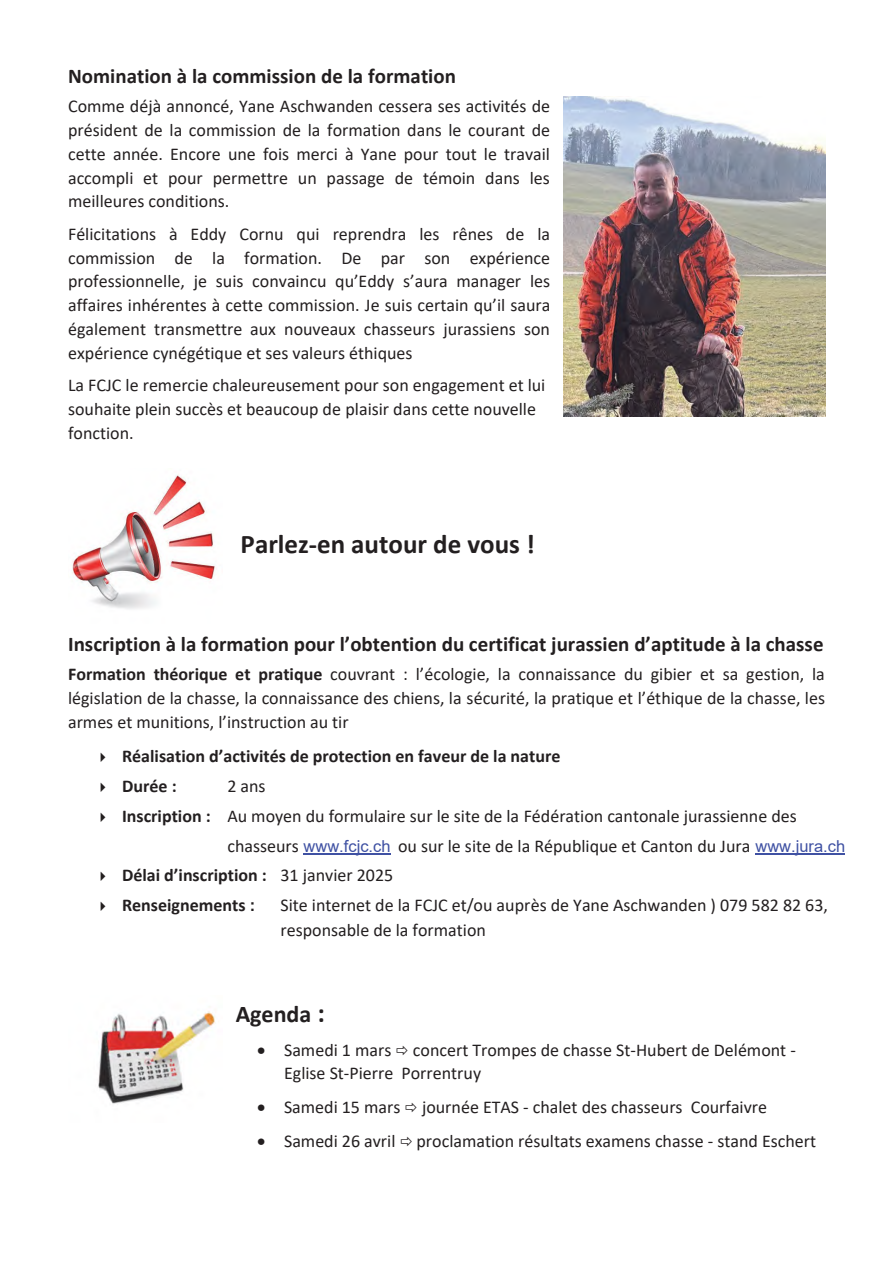
<style>
.page{position:relative;width:893px;height:1263px;background:#fff}
.page>*{position:absolute;margin:0;border:0;box-sizing:border-box;transform-origin:0 0}
.t1{font:700 27px "Calibri";color:#231f20}
.t2{font:700 24px "Calibri";color:#231f20}
.t3{font:700 21px "Calibri";color:#231f20}
.t4{font:18px/23.7px "Calibri";color:#231f20}
.t5{font:700 18px "Calibri";color:#231f20}
.s1{font-weight:700}
.s2{font-family:"Arial";font-size:16.5px;color:#3f51a3}
.s3{font-weight:400}
.s4{font-family:"Arial";font-size:16.5px}
.s5{font-size:27px}
</style>
<div class="page">
<hr style="left:304px;top:853px;width:87px;height:1px;background:#3f51a3">
<hr style="left:755px;top:853px;width:90px;height:1px;background:#3f51a3">
<img style="left:564px;top:96px;width:261px;height:321px">
<img style="left:71px;top:474px;width:146px;height:135px">
<img style="left:98px;top:1011px;width:121px;height:93px">
<p class="t3" style="left:68px;top:61px;width:389px">Nomination à la commission de la formation</p>
<p class="t4" style="left:68px;top:94px;width:484px;text-align:justify">Comme déjà annoncé, Yane Aschwanden cessera ses activités de président de la commission de la formation dans le courant de cette année. Encore une fois merci à Yane pour tout le travail accompli et pour permettre un passage de témoin dans les meilleures conditions.</p>
<p class="t4" style="left:68px;top:222px;width:484px;text-align:justify">Félicitations à Eddy Cornu qui reprendra les rênes de la commission de la formation. De par son expérience professionnelle, je suis convaincu qu’Eddy s’aura manager les affaires inhérentes à cette commission. Je suis certain qu’il saura également transmettre aux nouveaux chasseurs jurassiens son expérience cynégétique et ses valeurs éthiques</p>
<p class="t4" style="left:68px;top:373px;width:479px">La FCJC le remercie chaleureusement pour son engagement et lui souhaite plein succès et beaucoup de plaisir dans cette nouvelle fonction.</p>
<h1 class="t1" style="left:241px;top:525px;width:296px">Parlez-en autour de vous !</h1>
<p class="t3" style="left:68px;top:629px;width:757px">Inscription à la formation pour l’obtention du certificat jurassien d’aptitude à la chasse</p>
<p class="t4" style="left:68px;top:662px;width:758px;text-align:justify"><span class="s1">Formation théorique et pratique</span> couvrant : l’écologie, la connaissance du gibier et sa gestion, la législation de la chasse, la connaissance des chiens, la sécurité, la pratique et l’éthique de la chasse, les armes et munitions, l’instruction au tir</p>
<p class="t5" style="left:95px;top:743px;width:467px">✔ Réalisation d’activités de protection en faveur de la nature</p>
<p class="t5" style="left:95px;top:773px;width:83px">✔ Durée :</p>
<p class="t4" style="left:227px;top:774px;width:40px">2 ans</p>
<p class="t4" style="left:227px;top:800px;width:619px;line-height:29.8px;text-indent:-132px">✔ <span class="s1">Inscription :</span> Au moyen du formulaire sur le site de la Fédération cantonale jurassienne des chasseurs <span class="s2">www.fcjc.ch</span> ou sur le site de la République et Canton du Jura <span class="s2">www.jura.ch</span></p>
<p class="t5" style="left:95px;top:863px;width:300px">✔ Délai d’inscription : <span class="s3">31 janvier 2025</span></p>
<p class="t5" style="left:95px;top:892px;width:162px">✔ Renseignements <span class="s4">:</span></p>
<p class="t4" style="left:280px;top:892px;width:549px;line-height:25.3px">Site internet de la FCJC et/ou auprès de Yane Aschwanden ) 079 582 82 63, responsable de la formation</p>
<h2 class="t2" style="left:236px;top:997px;width:91px">Agenda <span class="s5">:</span></h2>
<p class="t4" style="left:284px;top:1037px;width:513px;text-indent:-27px">• Samedi 1 mars concert Trompes de chasse St-Hubert de Delémont -<br>Eglise St-Pierre Porrentruy</p>
<p class="t4" style="left:257px;top:1095px;width:512px">• Samedi 15 mars journée ETAS - chalet des chasseurs Courfaivre</p>
<p class="t4" style="left:257px;top:1128px;width:561px">• Samedi 26 avril proclamation résultats examens chasse - stand Eschert</p>
</div>
